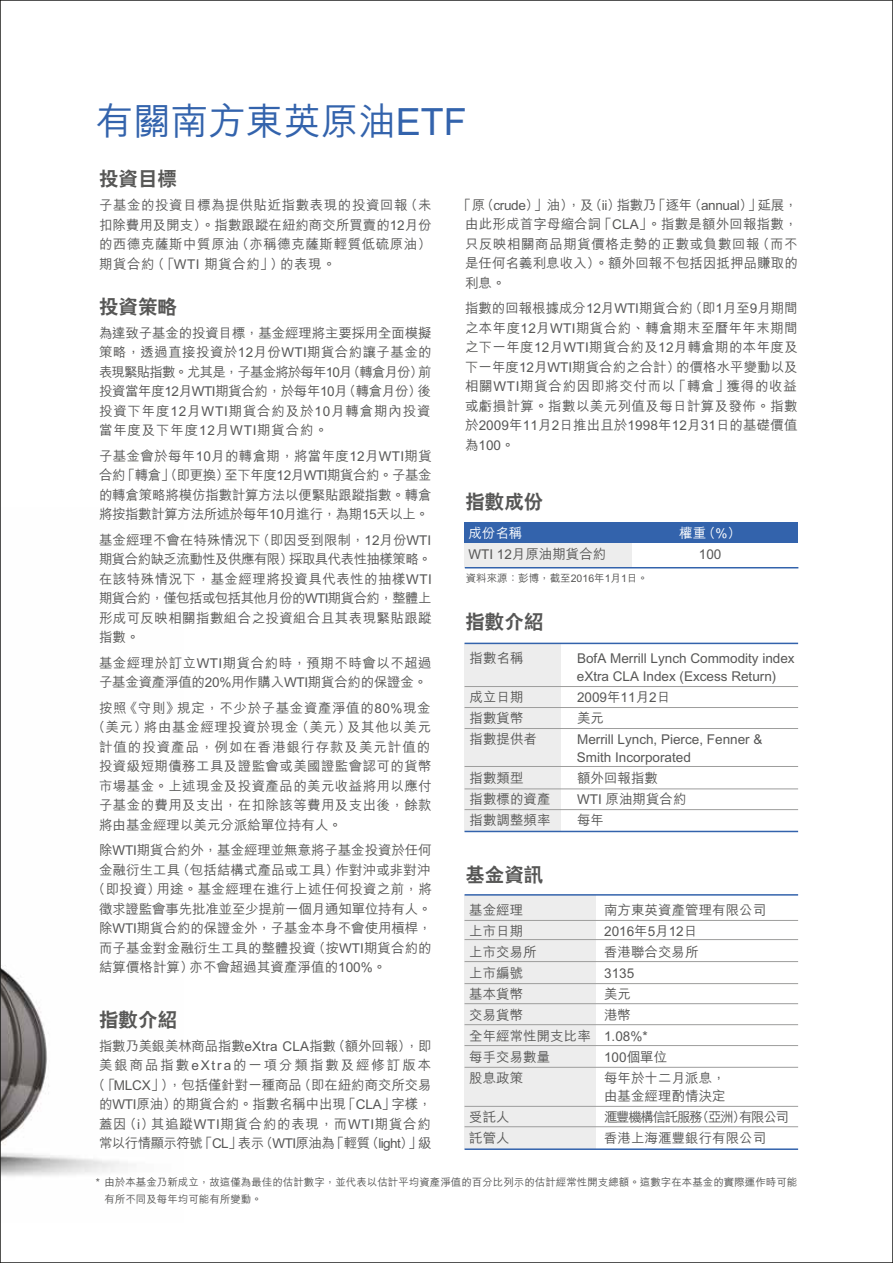
<style>
.page{position:relative;width:893px;height:1263px;background:#fff}
.page>*{position:absolute;margin:0;border:0;box-sizing:border-box;transform-origin:0 0}
.t1{font:500 37.5px "M Hei HK";color:#3363ac}
.t2{font:800 19.5px "C Hei 2 HK";color:#575756}
.t3{font:500 13.5px/19.5px "M Hei HK";color:#575756;text-align:justify}
.t4{font:500 13.5px "M Hei HK";letter-spacing:.03em;color:#575756}
.t5{font:500 13.5px/19.5px "M Hei HK";letter-spacing:-.02em;color:#575756}
.t6{font:500 13.5px "M Hei HK";letter-spacing:.045em;color:#575756}
.t7{font:500 13.5px "M Hei HK";letter-spacing:.02em;color:#575756}
.t8{font:500 13.5px "M Hei HK";letter-spacing:.07em;color:#575756}
.t9{font:500 13.5px "M Hei HK";letter-spacing:-.1em;color:#575756}
.t10{font:500 13.5px "M Hei HK";color:#fff}
.t11{font:500 10.5px/16.5px "M Hei HK";color:#575756}
</style>
<div class="page">
<img style="left:3px;top:965px;width:125px;height:212px">
<div style="left:464px;top:522px;width:168px;height:45px;background:#ededed"></div>
<div style="left:464px;top:522px;width:334px;height:20px;background:#3363ac"></div>
<hr style="left:465px;top:567px;width:333px;height:1px;background:#3363ac">
<div style="left:464px;top:643px;width:97px;height:189px;background:#ededed"></div>
<hr style="left:465px;top:643px;width:333px;height:1px;background:#3363ac">
<hr style="left:465px;top:831px;width:333px;height:1px;background:#3363ac">
<hr style="left:465px;top:686px;width:333px;height:1px;background:#9d9d9c">
<hr style="left:465px;top:728px;width:333px;height:1px;background:#9d9d9c">
<hr style="left:465px;top:707px;width:333px;height:1px;background:#9d9d9c">
<hr style="left:465px;top:766px;width:333px;height:1px;background:#9d9d9c">
<hr style="left:465px;top:788px;width:333px;height:1px;background:#9d9d9c">
<hr style="left:465px;top:809px;width:333px;height:1px;background:#9d9d9c">
<div style="left:464px;top:895px;width:132px;height:254px;background:#ededed"></div>
<hr style="left:465px;top:894px;width:333px;height:2px;background:#3363ac">
<hr style="left:465px;top:1148px;width:333px;height:2px;background:#3363ac">
<hr style="left:465px;top:920px;width:333px;height:1px;background:#9d9d9c">
<hr style="left:465px;top:983px;width:333px;height:1px;background:#9d9d9c">
<hr style="left:465px;top:961px;width:333px;height:1px;background:#9d9d9c">
<hr style="left:465px;top:939px;width:333px;height:1px;background:#9d9d9c">
<hr style="left:465px;top:1024px;width:333px;height:1px;background:#9d9d9c">
<hr style="left:465px;top:1045px;width:333px;height:1px;background:#9d9d9c">
<hr style="left:465px;top:1003px;width:333px;height:1px;background:#9d9d9c">
<hr style="left:465px;top:1067px;width:333px;height:1px;background:#9d9d9c">
<hr style="left:465px;top:1106px;width:333px;height:1px;background:#9d9d9c">
<hr style="left:465px;top:1126px;width:333px;height:1px;background:#9d9d9c">
<h1 class="t1" style="left:96px;top:94px;width:372px">有關南方東英原油ETF</h1>
<h2 class="t2" style="left:99px;top:166px;width:79px">投資目標</h2>
<p class="t3" style="left:99px;top:195px;width:334px">子基金的投資目標為提供貼近指數表現的投資回報（未扣除費用及開支）。指數跟蹤在紐約商交所買賣的12月份的西德克薩斯中質原油（亦稱德克薩斯輕質低硫原油）期貨合約（「WTI 期貨合約」）的表現。</p>
<h2 class="t2" style="left:99px;top:294px;width:79px">投資策略</h2>
<p class="t3" style="left:99px;top:322px;width:334px">為達致子基金的投資目標，基金經理將主要採用全面模擬策略，透過直接投資於12月份WTI期貨合約讓子基金的表現緊貼指數。尤其是，子基金將於每年10月（轉倉月份）前投資當年度12月WTI期貨合約，於每年10月（轉倉月份）後投資下年度12月WTI期貨合約及於10月轉倉期內投資當年度及下年度12月WTI期貨合約。</p>
<p class="t3" style="left:99px;top:445px;width:334px">子基金會於每年10月的轉倉期，將當年度12月WTI期貨合約「轉倉」（即更換）至下年度12月WTI期貨合約。子基金的轉倉策略將模仿指數計算方法以便緊貼跟蹤指數。轉倉將按指數計算方法所述於每年10月進行，為期15天以上。</p>
<p class="t3" style="left:99px;top:529px;width:334px">基金經理不會在特殊情況下（即因受到限制，12月份WTI期貨合約缺乏流動性及供應有限）採取具代表性抽樣策略。在該特殊情況下，基金經理將投資具代表性的抽樣WTI期貨合約，僅包括或包括其他月份的WTI期貨合約，整體上形成可反映相關指數組合之投資組合且其表現緊貼跟蹤指數。</p>
<p class="t5" style="left:99px;top:652px;width:334px">基金經理於訂立WTI期貨合約時，預期不時會以不超過子基金資產淨值的20%用作購入WTI期貨合約的保證金。</p>
<p class="t6" style="left:99px;top:698px;width:333px">按照《守則》規定，不少於子基金資產淨值的80%現金</p>
<p class="t6" style="left:92px;top:718px;width:341px">（美元）將由基金經理投資於現金（美元）及其他以美元</p>
<p class="t8" style="left:99px;top:737px;width:333px">計值的投資產品，例如在香港銀行存款及美元計值的</p>
<p class="t4" style="left:99px;top:757px;width:334px">投資級短期債務工具及證監會或美國證監會認可的貨幣</p>
<p class="t4" style="left:99px;top:776px;width:334px">市場基金。上述現金及投資產品的美元收益將用以應付</p>
<p class="t4" style="left:99px;top:796px;width:334px">子基金的費用及支出，在扣除該等費用及支出後，餘款</p>
<p class="t3" style="left:99px;top:814px;width:244px">將由基金經理以美元分派給單位持有人。</p>
<p class="t3" style="left:99px;top:840px;width:334px">除WTI期貨合約外，基金經理並無意將子基金投資於任何</p>
<p class="t3" style="left:99px;top:859px;width:333px">金融衍生工具（包括結構式產品或工具）作對沖或非對沖</p>
<p class="t7" style="left:92px;top:880px;width:341px">（即投資）用途。基金經理在進行上述任何投資之前，將</p>
<p class="t3" style="left:99px;top:898px;width:334px">徵求證監會事先批准並至少提前一個月通知單位持有人。</p>
<p class="t3" style="left:99px;top:918px;width:334px">除WTI期貨合約的保證金外，子基金本身不會使用槓桿，</p>
<p class="t3" style="left:99px;top:937px;width:334px">而子基金對金融衍生工具的整體投資（按WTI期貨合約的</p>
<p class="t3" style="left:99px;top:957px;width:289px">結算價格計算）亦不會超過其資產淨值的100%。</p>
<h2 class="t2" style="left:99px;top:1006px;width:79px">指數介紹</h2>
<p class="t3" style="left:92px;top:1035px;width:341px;text-align:center">指數乃美銀美林商品指數eXtra CLA指數（額外回報），即美銀商品指數eXtra的一項分類指數及經修訂版本（「MLCX」），包括僅針對一種商品（即在紐約商交所交易的WTI原油）的期貨合約。指數名稱中出現「CLA」字樣，蓋因（i）其追蹤WTI期貨合約的表現，而WTI期貨合約常以行情顯示符號「CL」表示（WTI原油為「輕質（light）」級</p>
<p class="t3" style="left:465px;top:194px;width:334px;text-indent:-7px">「原（crude）」油），及（ii）指數乃「逐年（annual）」延展，由此形成首字母縮合詞「CLA」。指數是額外回報指數，只反映相關商品期貨價格走勢的正數或負數回報（而不是任何名義利息收入）。額外回報不包括因抵押品賺取的利息。</p>
<p class="t3" style="left:465px;top:297px;width:334px">指數的回報根據成分12月WTI期貨合約（即1月至9月期間之本年度12月WTI期貨合約、轉倉期末至曆年年末期間之下一年度12月WTI期貨合約及12月轉倉期的本年度及下一年度12月WTI期貨合約之合計）的價格水平變動以及相關WTI期貨合約因即將交付而以「轉倉」獲得的收益或虧損計算。指數以美元列值及每日計算及發佈。指數於2009年11月2日推出且於1998年12月31日的基礎價值為100。</p>
<h2 class="t2" style="left:465px;top:489px;width:79px">指數成份</h2>
<p class="t10" style="left:468px;top:523px;width:55px">成份名稱</p>
<p class="t10" style="left:679px;top:523px;width:63px">權重（%）</p>
<p class="t3" style="left:468px;top:543px;width:140px">WTI 12月原油期貨合約</p>
<p class="t3" style="left:699px;top:543px;width:24px">100</p>
<p class="t11" style="left:466px;top:569px;width:184px">資料來源：彭博，截至2016年1月1日。</p>
<h2 class="t2" style="left:465px;top:608px;width:79px">指數介紹</h2>
<p class="t3" style="left:470px;top:647px;width:55px">指數名稱</p>
<p class="t3" style="left:577px;top:648px;width:219px;line-height:18px">BofA Merrill Lynch Commodity index eXtra CLA Index (Excess Return)</p>
<p class="t3" style="left:470px;top:686px;width:55px">成立日期</p>
<p class="t3" style="left:577px;top:686px;width:95px">2009年11月2日</p>
<p class="t3" style="left:470px;top:707px;width:55px">指數貨幣</p>
<p class="t3" style="left:577px;top:707px;width:28px">美元</p>
<p class="t3" style="left:470px;top:728px;width:69px">指數提供者</p>
<p class="t3" style="left:577px;top:729px;width:187px;line-height:18px">Merrill Lynch, Pierce, Fenner &amp;<br>Smith Incorporated</p>
<p class="t3" style="left:470px;top:767px;width:55px">指數類型</p>
<p class="t3" style="left:577px;top:767px;width:82px">額外回報指數</p>
<p class="t3" style="left:470px;top:788px;width:82px">指數標的資產</p>
<p class="t3" style="left:577px;top:788px;width:111px">WTI 原油期貨合約</p>
<p class="t3" style="left:470px;top:809px;width:82px">指數調整頻率</p>
<p class="t3" style="left:577px;top:809px;width:28px">每年</p>
<h2 class="t2" style="left:465px;top:862px;width:79px">基金資訊</h2>
<p class="t3" style="left:469px;top:899px;width:55px">基金經理</p>
<p class="t3" style="left:604px;top:899px;width:164px">南方東英資產管理有限公司</p>
<p class="t3" style="left:469px;top:920px;width:55px">上市日期</p>
<p class="t3" style="left:604px;top:920px;width:95px">2016年5月12日</p>
<p class="t3" style="left:469px;top:941px;width:69px">上市交易所</p>
<p class="t3" style="left:604px;top:941px;width:96px">香港聯合交易所</p>
<p class="t3" style="left:469px;top:962px;width:55px">上市編號</p>
<p class="t3" style="left:604px;top:962px;width:32px">3135</p>
<p class="t3" style="left:469px;top:983px;width:55px">基本貨幣</p>
<p class="t3" style="left:604px;top:983px;width:28px">美元</p>
<p class="t3" style="left:469px;top:1004px;width:55px">交易貨幣</p>
<p class="t3" style="left:469px;top:1003px;width:180px;line-height:21px;text-align:left;text-indent:135px">港幣全年經常性開支比率 1.08%*每手交易數量</p>
<p class="t3" style="left:604px;top:1046px;width:65px">100個單位</p>
<p class="t3" style="left:469px;top:1067px;width:55px">股息政策</p>
<p class="t3" style="left:604px;top:1068px;width:123px;line-height:18px">每年於十二月派息，由基金經理酌情決定</p>
<p class="t3" style="left:469px;top:1106px;width:42px">受託人</p>
<p class="t9" style="left:604px;top:1107px;width:186px">滙豐機構信託服務（亞洲）有限公司</p>
<p class="t3" style="left:469px;top:1127px;width:42px">託管人</p>
<p class="t3" style="left:604px;top:1127px;width:164px">香港上海滙豐銀行有限公司</p>
<p class="t11" style="left:104px;top:1173px;width:694px;text-indent:-9px">* 由於本基金乃新成立，故這僅為最佳的估計數字，並代表以估計平均資產淨值的百分比列示的估計經常性開支總額。這數字在本基金的實際運作時可能有所不同及每年均可能有所變動。</p>
</div>
